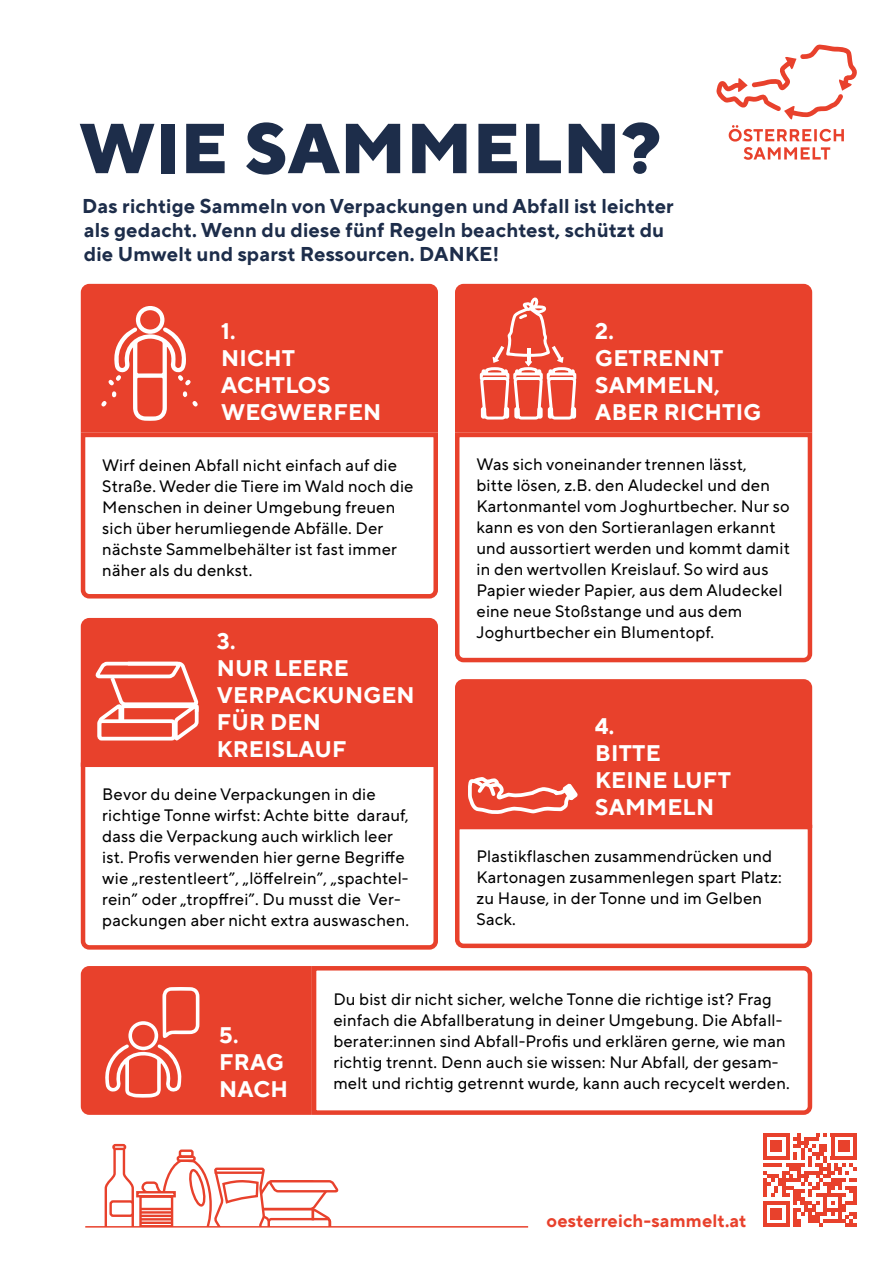
<style>
.page{position:relative;width:893px;height:1263px;background:#fff}
.page>*{position:absolute;margin:0;border:0;box-sizing:border-box;transform-origin:0 0}
.t1{font:800 70.5px "TT Norms Pro";letter-spacing:.01em;color:#1d2d4a}
.t2{font:700 22.5px/27px "TT Norms Pro";letter-spacing:.01em;color:#fff}
.t3{font:700 19.95px/24px "TT Norms Pro";letter-spacing:.01em;color:#1d2d4a}
.t4{font:700 18px "TT Norms Pro";letter-spacing:.01em;color:#e8412c}
.t5{font:16.5px/21px "TT Norms Pro";letter-spacing:.01em;color:#000}
</style>
<div class="page">
<svg style="left:104px;top:1143px;width:235px;height:83px"></svg>
<hr style="left:215px;top:1171px;width:49px;height:3px;background:#e8412c">
<svg style="left:716px;top:44px;width:141px;height:116px"></svg>
<svg style="left:763px;top:1133px;width:94px;height:94px"></svg>
<hr style="left:763px;top:1223px;width:26px;height:4px;background:#e8412c">
<div style="left:771px;top:1208px;width:11px;height:11px;background:#e8412c"></div>
<hr style="left:85px;top:1226px;width:443px;height:1px;background:#e8412c">
<div style="left:455px;top:284px;width:357px;height:146px;background:#e8412c"></div>
<svg style="left:80px;top:430px;width:358px;height:169px"></svg>
<svg style="left:80px;top:760px;width:358px;height:190px"></svg>
<svg style="left:455px;top:430px;width:358px;height:233px"></svg>
<svg style="left:455px;top:822px;width:358px;height:127px"></svg>
<svg style="left:312px;top:966px;width:501px;height:149px"></svg>
<div style="left:81px;top:284px;width:357px;height:149px;background:#e8412c"></div>
<div style="left:81px;top:618px;width:357px;height:149px;background:#e8412c"></div>
<div style="left:455px;top:679px;width:357px;height:149px;background:#e8412c"></div>
<svg style="left:478px;top:295px;width:100px;height:126px"></svg>
<svg style="left:92px;top:660px;width:109px;height:81px"></svg>
<svg style="left:466px;top:767px;width:115px;height:49px"></svg>
<svg style="left:101px;top:306px;width:97px;height:115px"></svg>
<svg style="left:81px;top:966px;width:231px;height:149px;background:#e94c39"></svg>
<h1 class="t1" style="left:80px;top:95px;width:583px">WIE SAMMELN?</h1>
<p class="t3" style="left:82px;top:193px;width:593px">Das richtige Sammeln von Verpackungen und Abfall ist leichter als gedacht. Wenn du diese fünf Regeln beachtest, schützt du die Umwelt und sparst Ressourcen. DANKE!</p>
<h2 class="t2" style="left:221px;top:316px;width:162px">1.<br>NICHT<br>ACHTLOS<br>WEGWERFEN</h2>
<p class="t5" style="left:102px;top:454px;width:313px">Wirf deinen Abfall nicht einfach auf die Straße. Weder die Tiere im Wald noch die Menschen in deiner Umgebung freuen sich über herumliegende Abfälle. Der nächste Sammelbehälter ist fast immer näher als du denkst.</p>
<h2 class="t2" style="left:217px;top:626px;width:199px">3.<br>NUR LEERE<br>VERPACKUNGEN<br>FÜR DEN<br>KREISLAUF</h2>
<p class="t5" style="left:102px;top:782px;width:308px">Bevor du deine Verpackungen in die richtige Tonne wirfst: Achte bitte darauf, dass die Verpackung auch wirklich leer ist. Profis verwenden hier gerne Begriffe wie „restentleert”, „löffelrein”, „spachtel&shy;rein” oder „tropffrei”. Du musst die Ver&shy;packungen aber nicht extra auswaschen.</p>
<h2 class="t2" style="left:595px;top:316px;width:167px">2.<br>GETRENNT<br>SAMMELN,<br>ABER RICHTIG</h2>
<p class="t5" style="left:476px;top:452px;width:315px">Was sich voneinander trennen lässt,<br>bitte lösen, z.B. den Aludeckel und den Kartonmantel vom Joghurtbecher. Nur so kann es von den Sortieranlagen erkannt und aussortiert werden und kommt damit in den wertvollen Kreislauf. So wird aus Papier wieder Papier, aus dem Aludeckel eine neue Stoßstange und aus dem Joghurtbecher ein Blumentopf.</p>
<h2 class="t2" style="left:595px;top:711px;width:137px">4.<br>BITTE<br>KEINE LUFT<br>SAMMELN</h2>
<p class="t5" style="left:476px;top:844px;width:307px">Plastikflaschen zusammendrücken und<br>Kartonagen zusammenlegen spart Platz: zu Hause, in der Tonne und im Gelben<br>Sack.</p>
<h2 class="t2" style="left:219px;top:1020px;width:70px">5.<br>FRAG<br>NACH</h2>
<p class="t5" style="left:333px;top:987px;width:458px">Du bist dir nicht sicher, welche Tonne die richtige ist? Frag einfach die Abfallberatung in deiner Umgebung. Die Abfall&shy;berater:innen sind Abfall-Profis und erklären gerne, wie man richtig trennt. Denn auch sie wissen: Nur Abfall, der gesam&shy;melt und richtig getrennt wurde, kann auch recycelt werden.</p>
<p class="t4" style="left:546px;top:1207px;width:201px">oesterreich-sammelt.at</p>
</div>
